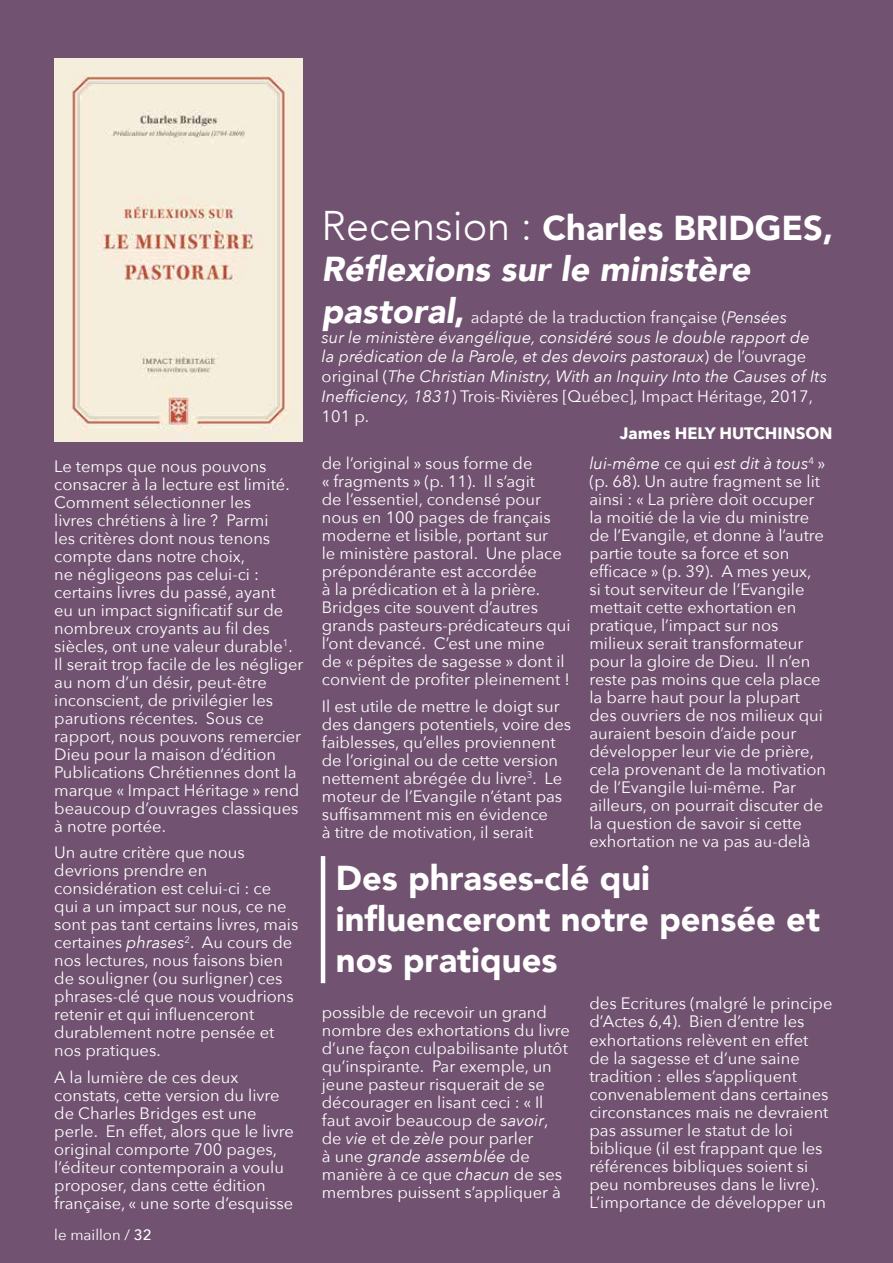
<style>
.page{position:relative;width:893px;height:1263px;background:#715270}
.page>*{position:absolute;margin:0;border:0;box-sizing:border-box;transform-origin:0 0}
.t1{font:900 34.5px/41.4px "Avenir";color:#fff}
.t2{font:italic 900 34.5px/41.4px "Avenir";color:#fff}
.t3{font:16.5px/18px "Avenir Next";color:#fff}
.t4{font:italic 16.5px/19.8px "Avenir Next";color:#fff}
.t5{font:700 16.5px "Avenir Next";color:#fff}
.t6{font:15px "Avenir Next";color:#fff}
.s1{font-style:italic}
.s2{font-weight:500}
.s3{font-weight:300;font-style:normal;font-size:41.4px}
.s4{font-style:normal}
.s5{font-family:"Avenir";font-weight:900;font-size:34.5px}
.s6{font-family:"Avenir";font-weight:900;font-style:normal;font-size:34.5px}
</style>
<div class="page">
<img style="left:55px;top:59px;width:248px;height:383px">
<hr style="left:321px;top:856px;width:4px;height:127px;background:#fff">
<p class="t3" style="left:54px;top:457px;width:251px">Le temps que nous pouvons consacrer à la lecture est limité.<br>Comment sélectionner les<br>livres chrétiens à lire ? Parmi<br>les critères dont nous tenons compte dans notre choix,<br>ne négligeons pas celui‑ci : certains livres du passé, ayant<br>eu un impact significatif sur de nombreux croyants au fil des siècles, ont une valeur durable<sup>1</sup>.<br>Il serait trop facile de les négliger au nom d’un désir, peut-être inconscient, de privilégier les parutions récentes. Sous ce rapport, nous pouvons remercier<br>Dieu pour la maison d’édition<br>Publications Chrétiennes dont la marque « Impact Héritage » rend beaucoup d’ouvrages classiques à notre portée.</p>
<p class="t3" style="left:54px;top:844px;width:246px">Un autre critère que nous devrions prendre en considération est celui‑ci : ce qui a un impact sur nous, ce ne sont pas tant certains livres, mais certaines <span class="s1">phrases</span><sup>2</sup>. Au cours de nos lectures, nous faisons bien de souligner (ou surligner) ces phrases-clé que nous voudrions retenir et qui influenceront durablement notre pensée et nos pratiques.</p>
<p class="t3" style="left:54px;top:1068px;width:241px">A la lumière de ces deux constats, cette version du livre de Charles Bridges est une perle. En effet, alors que le livre original comporte 700 pages, l’éditeur contemporain a voulu proposer, dans cette édition française, « une sorte d’esquisse</p>
<p class="t6" style="left:54px;top:1225px;width:99px">le maillon / <span class="s2">32</span></p>
<h1 class="t2" style="left:322px;top:208px;width:513px"><span class="s3">Recension :</span> <span class="s4">Charles BRIDGES,<br></span>Réflexions sur le ministère</h1>
<p class="t4" style="left:322px;top:308px;width:507px"><span class="s5">pastoral</span><span class="s6">,</span> <span class="s4">adapté de la traduction française (</span>Pensées<br>sur le ministère évangélique, considéré sous le double rapport de<br>la prédication de la Parole, et des devoirs pastoraux<span class="s4">) de l’ouvrage original (</span>The Christian Ministry, With an Inquiry Into the Causes of Its Inefficiency, 1831<span class="s4">) Trois‑Rivières [Québec], Impact Héritage, 2017, 101 p.</span></p>
<p class="t5" style="left:620px;top:422px;width:214px">James HELY HUTCHINSON</p>
<p class="t3" style="left:322px;top:455px;width:250px">de l’original » sous forme de<br>« fragments » (p. 11). Il s’agit<br>de l’essentiel, condensé pour nous en 100 pages de français moderne et lisible, portant sur<br>le ministère pastoral. Une place prépondérante est accordée<br>à la prédication et à la prière.<br>Bridges cite souvent d’autres grands pasteurs-prédicateurs qui l’ont devancé. C’est une mine<br>de « pépites de sagesse » dont il convient de profiter pleinement !</p>
<p class="t3" style="left:322px;top:698px;width:251px">Il est utile de mettre le doigt sur des dangers potentiels, voire des faiblesses, qu’elles proviennent de l’original ou de cette version nettement abrégée du livre<sup>3</sup>. Le moteur de l’Evangile n’étant pas suffisamment mis en évidence<br>à titre de motivation, il serait</p>
<p class="t3" style="left:589px;top:455px;width:238px"><span class="s1">lui-même</span> ce qui <span class="s1">est dit à tous</span><sup>4</sup> » (p. 68). Un autre fragment se lit ainsi : « La prière doit occuper la moitié de la vie du ministre de l’Evangile, et donne à l’autre partie toute sa force et son efficace » (p. 39). A mes yeux, si tout serviteur de l’Evangile mettait cette exhortation en pratique, l’impact sur nos milieux serait transformateur pour la gloire de Dieu. Il n’en reste pas moins que cela place la barre haut pour la plupart des ouvriers de nos milieux qui auraient besoin d’aide pour développer leur vie de prière, cela provenant de la motivation de l’Evangile lui-même. Par ailleurs, on pourrait discuter de la question de savoir si cette exhortation ne va pas au-delà</p>
<h1 class="t1" style="left:336px;top:858px;width:486px">Des phrases-clé qui influenceront notre pensée et nos pratiques</h1>
<p class="t3" style="left:322px;top:1004px;width:250px">possible de recevoir un grand nombre des exhortations du livre d’une façon culpabilisante plutôt qu’inspirante. Par exemple, un jeune pasteur risquerait de se décourager en lisant ceci : « Il faut avoir beaucoup de <span class="s1">savoir</span>, de <span class="s1">vie</span> et de <span class="s1">zèle</span> pour parler<br>à une <span class="s1">grande assemblée</span> de manière à ce que <span class="s1">chacun</span> de ses membres puissent s’appliquer à</p>
<p class="t3" style="left:589px;top:995px;width:245px">des Ecritures (malgré le principe d’Actes 6,4). Bien d’entre les exhortations relèvent en effet<br>de la sagesse et d’une saine tradition : elles s’appliquent convenablement dans certaines circonstances mais ne devraient pas assumer le statut de loi biblique (il est frappant que les références bibliques soient si peu nombreuses dans le livre).<br>L’importance de développer un</p>
</div>
